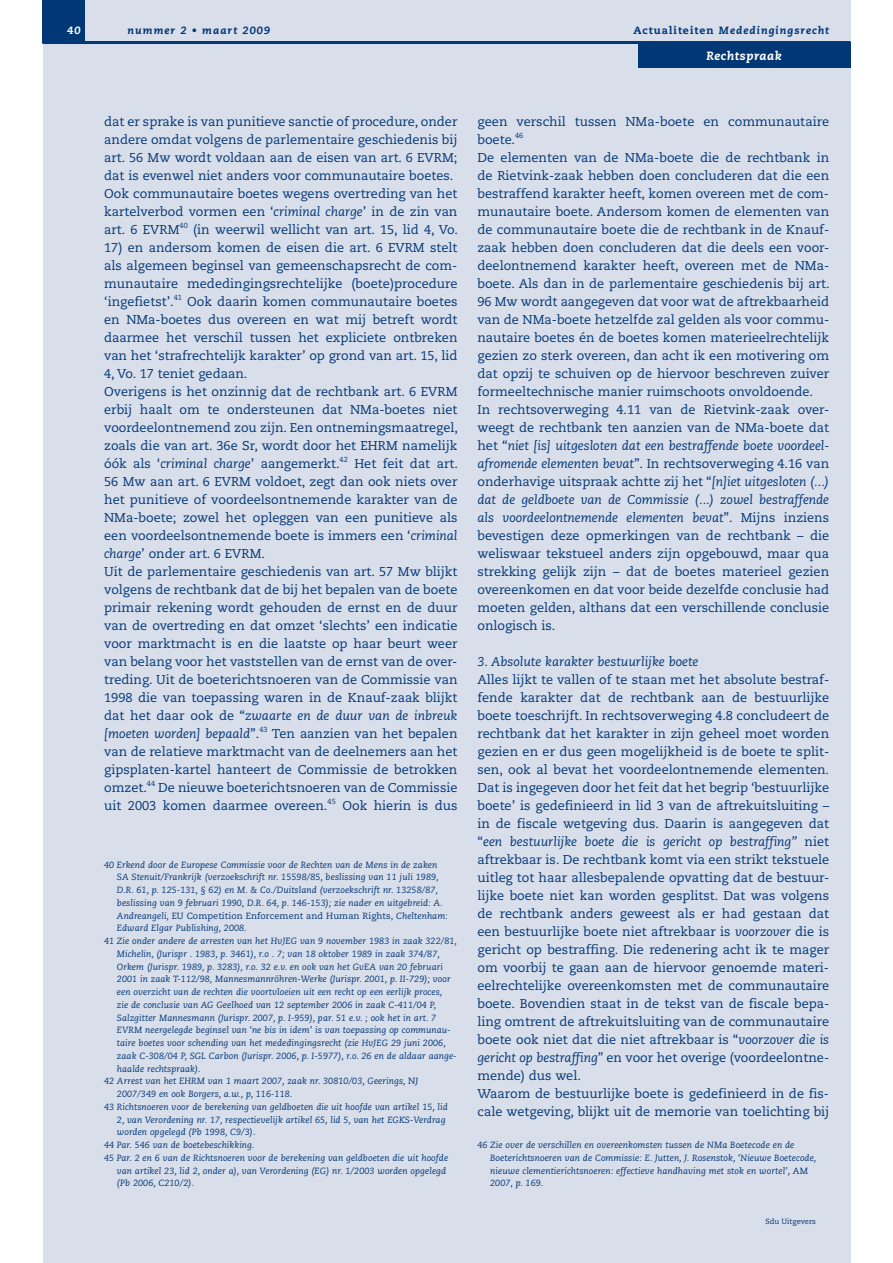
<style>
.page{position:relative;width:893px;height:1263px;background:#fff}
.page>*{position:absolute;margin:0;border:0;box-sizing:border-box;transform-origin:0 0}
.t1{font:12.75px/18px "Caecilia LT Std";color:#013775}
.t2{font:italic 12.75px "Caecilia LT Std";color:#013775}
.t3{font:italic 800 12px "Caecilia LT Std";letter-spacing:.05em;color:#fff}
.t4{font:italic 800 10.5px "Caecilia LT Std";letter-spacing:.1em;color:#013775}
.t5{font:italic 800 10.5px "Caecilia LT Std";color:#fff}
.t6{font:italic 9px/12.8px "Caecilia LT Std";letter-spacing:.01em;color:#013775}
.t7{font:9px "Caecilia LT Std";letter-spacing:.01em;color:#013775}
.t8{font:7.5px "Caecilia LT Std";color:#013775}
.t9{font:7.35px "Caecilia LT Std";letter-spacing:.01em;color:#013775}
.s1{font-style:normal}
.s2{font-style:italic}
</style>
<div class="page">
<div style="left:43px;top:0;width:807px;height:1263px;background:#d9deeb"></div>
<hr style="left:43px;top:41px;width:807px;height:3px;background:#013775">
<div style="left:43px;top:0;width:42px;height:43px;background:#013775"></div>
<div style="left:638px;top:43px;width:212px;height:25px;background:#013775"></div>
<p class="t5" style="left:67px;top:24px;width:15px">40</p>
<p class="t4" style="left:128px;top:24px;width:144px">nummer 2 • maart 2009</p>
<p class="t4" style="left:633px;top:24px;width:197px"><span class="s1">Actualiteiten</span> Mededingingsrecht</p>
<p class="t3" style="left:706px;top:49px;width:77px">Rechtspraak</p>
<p class="t1" style="left:104px;top:113px;width:355px">dat er sprake is van punitieve sanctie of procedure, onder andere omdat volgens de parlementaire geschiedenis bij art. 56 Mw wordt voldaan aan de eisen van art. 6 EVRM; dat is evenwel niet anders voor communautaire boetes.<br>Ook communautaire boetes wegens overtreding van het kartelverbod vormen een ‘<span class="s2">criminal charge</span>’ in de zin van art. 6 EVRM</p>
<p class="t9" style="left:179px;top:221px;width:10px">40</p>
<p class="t1" style="left:193px;top:221px;width:266px">(in weerwil wellicht van art. 15, lid 4, Vo.</p>
<p class="t1" style="left:104px;top:239px;width:355px;text-align:justify">17) en andersom komen de eisen die art. 6 EVRM stelt als algemeen beginsel van gemeenschapsrecht de com&shy;munautaire mededingingsrechtelijke (boete)procedure ‘ingefietst’.</p>
<p class="t9" style="left:174px;top:293px;width:10px">41</p>
<p class="t1" style="left:104px;top:293px;width:355px;text-indent:83px">Ook daarin komen communautaire boetes en NMa-boetes dus overeen en wat mij betreft wordt daarmee het verschil tussen het expliciete ontbreken van het ‘strafrechtelijk karakter’ op grond van art. 15, lid 4, Vo. 17 teniet gedaan.<br>Overigens is het onzinnig dat de rechtbank art. 6 EVRM erbij haalt om te ondersteunen dat NMa-boetes niet voordeelontnemend zou zijn. Een ontnemingsmaatregel, zoals die van art. 36e Sr, wordt door het EHRM namelijk óók als ‘<span class="s2">criminal charge</span>’ aangemerkt.</p>
<p class="t9" style="left:340px;top:455px;width:10px">42</p>
<p class="t1" style="left:104px;top:455px;width:355px;text-indent:250px">Het feit dat art.<br>56 Mw aan art. 6 EVRM voldoet, zegt dan ook niets over het punitieve of voordeelsontnemende karakter van de NMa-boete; zowel het opleggen van een punitieve als een voordeelsontnemende boete is immers een ‘<span class="s2">criminal charge</span>’ onder art. 6 EVRM.<br>Uit de parlementaire geschiedenis van art. 57 Mw blijkt volgens de rechtbank dat de bij het bepalen van de boete primair rekening wordt gehouden de ernst en de duur van de overtreding en dat omzet ‘slechts’ een indicatie voor marktmacht is en die laatste op haar beurt weer van belang voor het vaststellen van de ernst van de over&shy;treding. Uit de boeterichtsnoeren van de Commissie van 1998 die van toepassing waren in de Knauf-zaak blijkt dat het daar ook de “<span class="s2">zwaarte en de duur van de inbreuk [moeten worden] bepaald</span>”.</p>
<p class="t9" style="left:259px;top:725px;width:10px">43</p>
<p class="t1" style="left:104px;top:725px;width:355px;text-align:justify;text-indent:168px">Ten aanzien van het bepalen van de relatieve marktmacht van de deelnemers aan het gipsplaten-kartel hanteert de Commissie de betrokken omzet.</p>
<p class="t9" style="left:147px;top:779px;width:10px">44</p>
<p class="t1" style="left:104px;top:779px;width:355px;text-indent:54px">De nieuwe boeterichtsnoeren van de Commissie uit 2003 komen daarmee overeen.</p>
<p class="t9" style="left:327px;top:797px;width:10px">45</p>
<p class="t1" style="left:342px;top:797px;width:117px">Ook hierin is dus</p>
<p class="t6" style="left:104px;top:858px;width:335px">40 Erkend door de Europese Commissie voor de Rechten van de Mens in de zaken</p>
<p class="t6" style="left:117px;top:871px;width:323px">SA Stenuit/Frankrijk (verzoekschrift nr. 15598/85, beslissing van 11 juli 1989,</p>
<p class="t6" style="left:117px;top:884px;width:323px">D.R. 61, p. 125-131, § 62) en M. &amp; Co./Duitsland (verzoekschrift nr. 13258/87,</p>
<p class="t6" style="left:117px;top:896px;width:327px">beslissing van 9 februari 1990, D.R. 64, p. 146-153); zie nader en uitgebreid: A.</p>
<p class="t7" style="left:117px;top:910px;width:332px"><span class="s2">Andreangeli,</span> EU Competition Enforcement and Human Rights, <span class="s2">Cheltenham:</span></p>
<p class="t6" style="left:117px;top:922px;width:131px">Edward Elgar Publishing, 2008.</p>
<p class="t6" style="left:104px;top:935px;width:354px">41 Zie onder andere de arresten van het HvJEG van 9 november 1983 in zaak 322/81,</p>
<p class="t6" style="left:117px;top:947px;width:324px">Michelin, (Jurispr . 1983, p. 3461), r.o . 7; van 18 oktober 1989 in zaak 374/87,</p>
<p class="t6" style="left:117px;top:960px;width:328px">Orkem (Jurispr. 1989, p. 3283), r.o. 32 e.v. en ook van het GvEA van 20 februari</p>
<p class="t6" style="left:117px;top:973px;width:335px">2001 in zaak T-112/98, Mannesmannröhren-Werke (Jurispr. 2001, p. II-729); voor</p>
<p class="t6" style="left:117px;top:986px;width:327px">een overzicht van de rechten die voortvloeien uit een recht op een eerlijk proces,</p>
<p class="t6" style="left:117px;top:998px;width:321px">zie de conclusie van AG Geelhoed van 12 september 2006 in zaak C-411/04 P,</p>
<p class="t6" style="left:117px;top:1011px;width:321px">Salzgitter Mannesmann (Jurispr. 2007, p. I-959), par. 51 e.v. ; ook het in art. 7</p>
<p class="t6" style="left:117px;top:1024px;width:335px">EVRM neergelegde beginsel van ‘ne bis in idem’ is van toepassing op communau-</p>
<p class="t6" style="left:117px;top:1037px;width:330px">taire boetes voor schending van het mededingingsrecht (zie HvJEG 29 juni 2006,</p>
<p class="t6" style="left:117px;top:1049px;width:341px">zaak C-308/04 P, SGL Carbon (Jurispr. 2006, p. I-5977), r.o. 26 en de aldaar aange-</p>
<p class="t6" style="left:117px;top:1062px;width:85px">haalde rechtspraak).</p>
<p class="t6" style="left:104px;top:1075px;width:316px">42 Arrest van het EHRM van 1 maart 2007, zaak nr. 30810/03, Geerings, <span class="s1">NJ</span></p>
<p class="t6" style="left:117px;top:1088px;width:177px">2007/349 en ook Borgers, a.w., p, 116-118.</p>
<p class="t6" style="left:104px;top:1100px;width:345px">43 Richtsnoeren voor de berekening van geldboeten die uit hoofde van artikel 15, lid</p>
<p class="t6" style="left:117px;top:1113px;width:330px">2, van Verordening nr. 17, respectievelijk artikel 65, lid 5, van het EGKS-Verdrag</p>
<p class="t6" style="left:117px;top:1126px;width:140px">worden opgelegd (Pb 1998, C9/3).</p>
<p class="t6" style="left:104px;top:1139px;width:152px">44 Par. 546 van de boetebeschikking.</p>
<p class="t6" style="left:104px;top:1151px;width:346px">45 Par. 2 en 6 van de Richtsnoeren voor de berekening van geldboeten die uit hoofde</p>
<p class="t6" style="left:117px;top:1164px;width:331px">van artikel 23, lid 2, onder a), van Verordening (EG) nr. 1/2003 worden opgelegd</p>
<p class="t6" style="left:117px;top:1177px;width:79px">(Pb 2006, C210/2).</p>
<p class="t1" style="left:477px;top:113px;width:353px">geen verschil tussen NMa-boete en communautaire boete.</p>
<p class="t9" style="left:515px;top:131px;width:10px">46</p>
<p class="t1" style="left:477px;top:149px;width:354px">De elementen van de NMa-boete die de rechtbank in de Rietvink-zaak hebben doen concluderen dat die een bestraffend karakter heeft, komen overeen met de com&shy;munautaire boete. Andersom komen de elementen van de communautaire boete die de rechtbank in de Knauf&shy;zaak hebben doen concluderen dat die deels een voor&shy;deelontnemend karakter heeft, overeen met de NMa&shy;boete. Als dan in de parlementaire geschiedenis bij art.<br>96 Mw wordt aangegeven dat voor wat de aftrekbaarheid van de NMa-boete hetzelfde zal gelden als voor commu&shy;nautaire boetes én de boetes komen materieelrechtelijk gezien zo sterk overeen, dan acht ik een motivering om dat opzij te schuiven op de hiervoor beschreven zuiver formeeltechnische manier ruimschoots onvoldoende.<br>In rechtsoverweging 4.11 van de Rietvink-zaak over&shy;weegt de rechtbank ten aanzien van de NMa-boete dat het “<span class="s2">niet [is] uitgesloten dat een bestraffende boete voordeel&shy;afromende elementen bevat</span>”. In rechtsoverweging 4.16 van onderhavige uitspraak achtte zij het “<span class="s2">[n]iet uitgesloten (...) dat de geldboete van de Commissie (...) zowel bestraffende als voordeelontnemende elementen bevat</span>”. Mijns inziens bevestigen deze opmerkingen van de rechtbank – die weliswaar tekstueel anders zijn opgebouwd, maar qua strekking gelijk zijn – dat de boetes materieel gezien overeenkomen en dat voor beide dezelfde conclusie had moeten gelden, althans dat een verschillende conclusie onlogisch is.</p>
<p class="t2" style="left:477px;top:654px;width:222px">3. Absolute karakter bestuurlijke boete</p>
<p class="t1" style="left:477px;top:671px;width:353px">Alles lijkt te vallen of te staan met het absolute bestraf&shy;fende karakter dat de rechtbank aan de bestuurlijke boete toeschrijft. In rechtsoverweging 4.8 concludeert de rechtbank dat het karakter in zijn geheel moet worden gezien en er dus geen mogelijkheid is de boete te split&shy;sen, ook al bevat het voordeelontnemende elementen<span class="s2">.<br></span>Dat is ingegeven door het feit dat het begrip ‘bestuurlijke boete’ is gedefinieerd in lid 3 van de aftrekuitsluiting – in de fiscale wetgeving dus. Daarin is aangegeven dat “<span class="s2">een bestuurlijke boete die is gericht op bestraffing”</span> niet aftrekbaar is. De rechtbank komt via een strikt tekstuele uitleg tot haar allesbepalende opvatting dat de bestuur&shy;lijke boete niet kan worden gesplitst. Dat was volgens de rechtbank anders geweest als er had gestaan dat een bestuurlijke boete niet aftrekbaar is <span class="s2">voorzover</span> die is gericht op bestraffing. Die redenering acht ik te mager om voorbij te gaan aan de hiervoor genoemde materi&shy;eelrechtelijke overeenkomsten met de communautaire boete. Bovendien staat in de tekst van de fiscale bepa&shy;ling omtrent de aftrekuitsluiting van de communautaire boete ook niet dat die niet aftrekbaar is “<span class="s2">voorzover die is gericht op bestraffing</span>” en voor het overige (voordeelontne&shy;mende) dus wel.<br>Waarom de bestuurlijke boete is gedefinieerd in de fis&shy;cale wetgeving, blijkt uit de memorie van toelichting bij</p>
<p class="t6" style="left:490px;top:1139px;width:328px;text-indent:-13px">46 Zie over de verschillen en overeenkomsten tussen de NMa Boetecode en de Boeterichtsnoeren van de Commissie: E. Jutten, J. Rosenstok, ‘Nieuwe Boetecode, nieuwe clementierichtsnoeren: effectieve handhaving met stok en wortel’, <span class="s1">AM </span>2007, p. 169.</p>
<p class="t8" style="left:765px;top:1217px;width:52px">Sdu Uitgevers</p>
</div>
